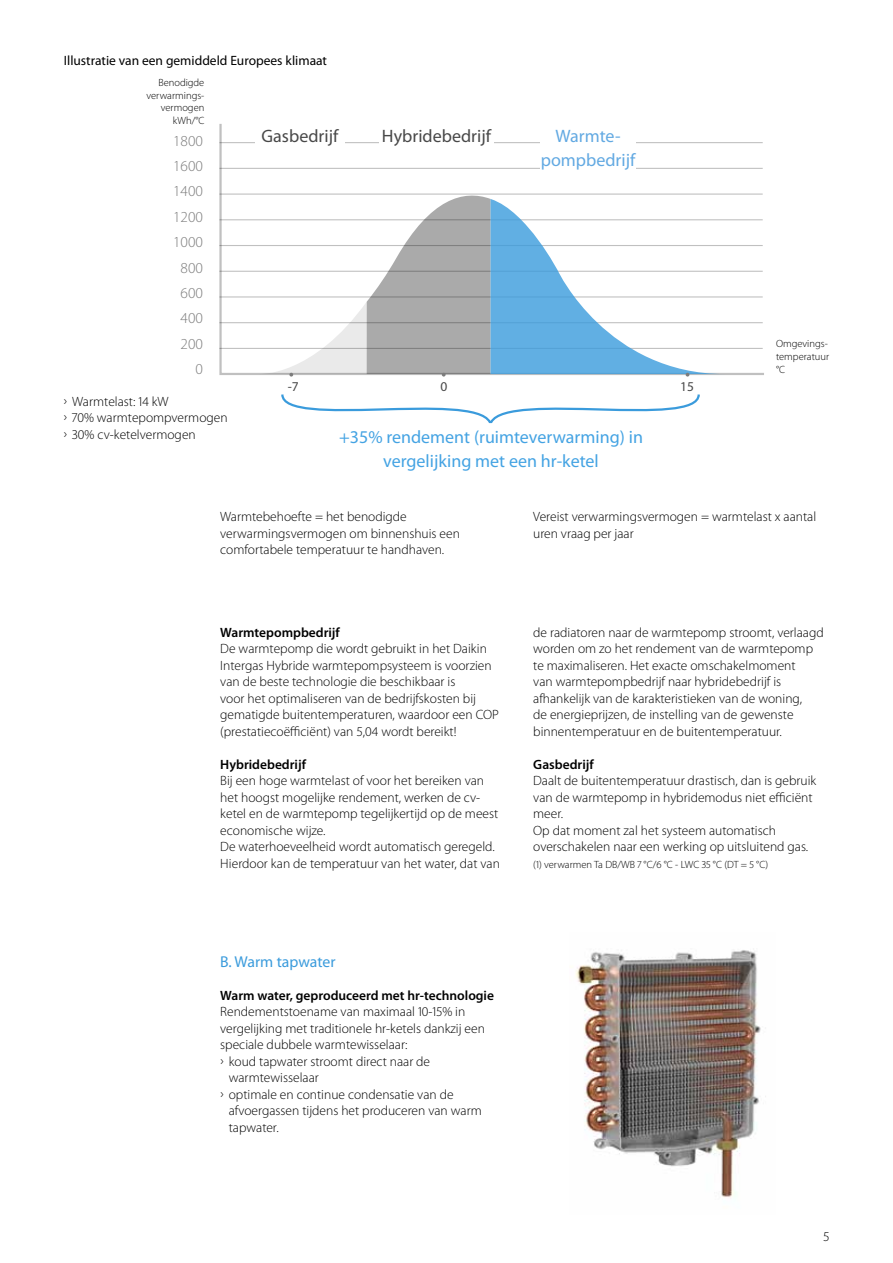
<style>
.page{position:relative;width:893px;height:1263px;background:#fff}
.page>*{position:absolute;margin:0;border:0;box-sizing:border-box;transform-origin:0 0}
.t1{font:18px/24px "Myriad Pro";color:#44a3e3;text-align:center}
.t2{font:18px "Myriad Pro";color:#484848}
.t3{font:18px/24px "Myriad Pro";color:#62a9e2;text-align:center}
.t4{font:15.75px "Myriad Pro";color:#3a9bdc}
.t5{font:300 15.3px/25.3px "Myriad Pro";color:#7c7c7c;text-align:right}
.t6{font:300 13.5px/16.5px "Myriad Pro";color:#000}
.t7{font:600 13.5px "Myriad Pro";color:#000}
.t8{font:13.5px "Myriad Pro";color:#000}
.t9{font:13.5px "Myriad Pro";color:#484848}
.t10{font:300 10.5px/12.6px "Myriad Pro";color:#000;text-align:right}
</style>
<div class="page">
<svg style="left:219px;top:124px;width:545px;height:251px"></svg>
<div style="left:255px;top:129px;width:90px;height:27px;background:#fff"></div>
<div style="left:540px;top:129px;width:96px;height:54px;background:#fff"></div>
<svg style="left:281px;top:394px;width:419px;height:30px"></svg>
<svg style="left:259px;top:189px;width:466px;height:188px"></svg>
<img style="left:575px;top:950px;width:191px;height:247px">
<p class="t8" style="left:64px;top:52px;width:265px">Illustratie van een gemiddeld Europees klimaat</p>
<p class="t10" style="left:147px;top:76px;width:59px">Benodigde verwarmings&shy;vermogen kWh/°C</p>
<p class="t5" style="left:173px;top:128px;width:31px">1800<br>1600<br>1400<br>1200<br>1000<br>800<br>600<br>400<br>200<br>0</p>
<p class="t6" style="left:64px;top:393px;width:165px">› Warmtelast: 14 kW<br>› 70% warmtepompvermogen › 30% cv-ketelvermogen</p>
<h1 class="t2" style="left:262px;top:125px;width:78px">Gasbedrijf</h1>
<h1 class="t3" style="left:541px;top:124px;width:96px">Warmte&shy;pompbedrijf</h1>
<h1 class="t2" style="left:382px;top:125px;width:111px">Hybridebedrijf</h1>
<p class="t9" style="left:288px;top:378px;width:13px">-7</p>
<p class="t9" style="left:440px;top:378px;width:8px">0</p>
<p class="t9" style="left:680px;top:378px;width:15px">15</p>
<h1 class="t1" style="left:339px;top:424px;width:305px">+35% rendement (ruimteverwarming) in vergelijking met een hr-ketel</h1>
<p class="t10" style="left:776px;top:338px;width:55px;text-align:left">Omgevings&shy;temperatuur °C</p>
<p class="t6" style="left:220px;top:508px;width:241px">Warmtebehoefte = het benodigde verwarmingsvermogen om binnenshuis een comfortabele temperatuur te handhaven.</p>
<p class="t6" style="left:533px;top:508px;width:284px">Vereist verwarmingsvermogen = warmtelast x aantal uren vraag per jaar</p>
<p class="t7" style="left:220px;top:623px;width:121px">Warmtepompbedrijf</p>
<p class="t6" style="left:220px;top:640px;width:280px">De warmtepomp die wordt gebruikt in het Daikin Intergas Hybride warmtepompsysteem is voorzien van de beste technologie die beschikbaar is<br>voor het optimaliseren van de bedrijfskosten bij gematigde buitentemperaturen, waardoor een COP (prestatiecoëfficiënt) van 5,04 wordt bereikt!</p>
<p class="t7" style="left:220px;top:755px;width:87px">Hybridebedrijf</p>
<p class="t6" style="left:220px;top:772px;width:281px">Bij een hoge warmtelast of voor het bereiken van het hoogst mogelijke rendement, werken de cv&shy;ketel en de warmtepomp tegelijkertijd op de meest economische wijze.<br>De waterhoeveelheid wordt automatisch geregeld.<br>Hierdoor kan de temperatuur van het water, dat van</p>
<p class="t4" style="left:220px;top:952px;width:117px">B. Warm tapwater</p>
<p class="t7" style="left:220px;top:986px;width:275px">Warm water, geproduceerd met hr-technologie</p>
<p class="t6" style="left:220px;top:1003px;width:247px">Rendementstoename van maximaal 10-15% in</p>
<p class="t6" style="left:220px;top:1020px;width:266px">vergelijking met traditionele hr-ketels dankzij een</p>
<p class="t6" style="left:220px;top:1036px;width:189px">speciale dubbele warmtewisselaar:</p>
<p class="t6" style="left:220px;top:1053px;width:211px">› koud tapwater stroomt direct naar de</p>
<p class="t6" style="left:229px;top:1069px;width:91px">warmtewisselaar</p>
<p class="t6" style="left:220px;top:1086px;width:235px">› optimale en continue condensatie van de</p>
<p class="t6" style="left:229px;top:1102px;width:255px">afvoergassen tijdens het produceren van warm</p>
<p class="t6" style="left:229px;top:1119px;width:51px">tapwater.</p>
<p class="t6" style="left:533px;top:624px;width:292px">de radiatoren naar de warmtepomp stroomt, verlaagd worden om zo het rendement van de warmtepomp te maximaliseren. Het exacte omschakelmoment<br>van warmtepompbedrijf naar hybridebedrijf is afhankelijk van de karakteristieken van de woning,<br>de energieprijzen, de instelling van de gewenste binnentemperatuur en de buitentemperatuur.</p>
<p class="t7" style="left:533px;top:755px;width:62px">Gasbedrijf</p>
<p class="t6" style="left:533px;top:772px;width:284px">Daalt de buitentemperatuur drastisch, dan is gebruik van de warmtepomp in hybridemodus niet efficiënt meer.<br>Op dat moment zal het systeem automatisch overschakelen naar een werking op uitsluitend gas.</p>
<p class="t10" style="left:533px;top:858px;width:237px">(1) verwarmen Ta DB/WB 7 °C/6 °C - LWC 35 °C (DT = 5 °C)</p>
<p class="t6" style="left:823px;top:1229px;width:7px">5</p>
</div>
